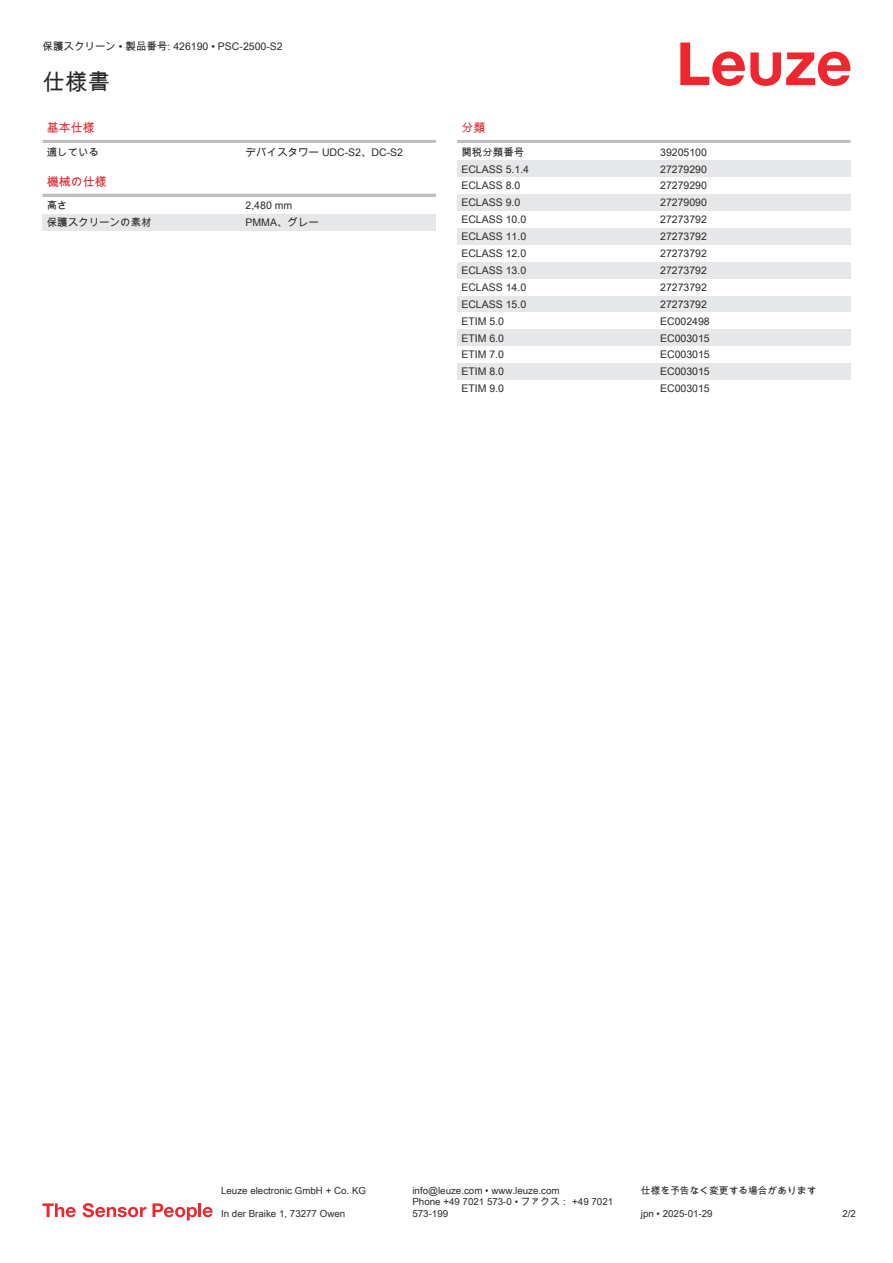
<style>
.page{position:relative;width:893px;height:1263px;background:#fff}
.page>*{position:absolute;margin:0;border:0;box-sizing:border-box;transform-origin:0 0}
.t1{font:22.5px "Arial Unicode MS";color:#2b292a}
.t2{font:12px "Arial Unicode MS";color:#db2a30}
.t3{font:10.5px "Arial Unicode MS";color:#2b292a}
.t4{font:9.75px/11.7px "Arial Unicode MS";color:#2b292a}
</style>
<div class="page">
<svg style="left:680px;top:43px;width:170px;height:43px"></svg>
<hr style="left:43px;top:140px;width:393px;height:3px;background:#bdbfc1">
<hr style="left:43px;top:194px;width:393px;height:3px;background:#bdbfc1">
<div style="left:43px;top:214px;width:199px;height:17px;background:#e6e7e9"></div>
<div style="left:242px;top:214px;width:194px;height:17px;background:#e6e7e9"></div>
<hr style="left:457px;top:140px;width:393px;height:3px;background:#bdbfc1">
<div style="left:457px;top:160px;width:200px;height:17px;background:#e6e7e9"></div>
<div style="left:657px;top:160px;width:193px;height:17px;background:#e6e7e9"></div>
<div style="left:457px;top:194px;width:200px;height:17px;background:#e6e7e9"></div>
<div style="left:657px;top:194px;width:193px;height:17px;background:#e6e7e9"></div>
<div style="left:457px;top:228px;width:200px;height:17px;background:#e6e7e9"></div>
<div style="left:657px;top:228px;width:193px;height:17px;background:#e6e7e9"></div>
<div style="left:457px;top:262px;width:200px;height:17px;background:#e6e7e9"></div>
<div style="left:657px;top:262px;width:193px;height:17px;background:#e6e7e9"></div>
<div style="left:457px;top:296px;width:200px;height:16px;background:#e6e7e9"></div>
<div style="left:657px;top:296px;width:193px;height:16px;background:#e6e7e9"></div>
<div style="left:457px;top:329px;width:200px;height:17px;background:#e6e7e9"></div>
<div style="left:657px;top:329px;width:193px;height:17px;background:#e6e7e9"></div>
<div style="left:457px;top:363px;width:200px;height:17px;background:#e6e7e9"></div>
<div style="left:657px;top:363px;width:193px;height:17px;background:#e6e7e9"></div>
<svg style="left:43px;top:1203px;width:33px;height:14px"></svg>
<svg style="left:83px;top:1203px;width:63px;height:14px"></svg>
<svg style="left:153px;top:1203px;width:44px;height:17px"></svg>
<hr style="left:198px;top:1203px;width:3px;height:14px;background:#ed272d">
<svg style="left:203px;top:1207px;width:10px;height:10px"></svg>
<p class="t3" style="left:43px;top:39px;width:242px">保護スクリーン • 製品番号: 426190 • PSC-2500-S2</p>
<h1 class="t1" style="left:43px;top:66px;width:69px">仕様書</h1>
<p class="t2" style="left:47px;top:119px;width:49px">基本仕様</p>
<p class="t3" style="left:47px;top:144px;width:54px">適している</p>
<p class="t3" style="left:246px;top:144px;width:159px">デバイスタワー UDC-S2、DC-S2</p>
<p class="t2" style="left:47px;top:173px;width:61px">機械の仕様</p>
<p class="t3" style="left:47px;top:198px;width:22px">高さ</p>
<p class="t3" style="left:246px;top:198px;width:48px">2,480 mm</p>
<p class="t3" style="left:47px;top:215px;width:106px">保護スクリーンの素材</p>
<p class="t3" style="left:246px;top:215px;width:75px">PMMA、グレー</p>
<p class="t2" style="left:461px;top:119px;width:25px">分類</p>
<p class="t3" style="left:461px;top:144px;width:64px">関税分類番号</p>
<p class="t3" style="left:660px;top:144px;width:48px">39205100</p>
<p class="t3" style="left:461px;top:161px;width:69px">ECLASS 5.1.4</p>
<p class="t3" style="left:660px;top:161px;width:48px">27279290</p>
<p class="t3" style="left:461px;top:178px;width:60px">ECLASS 8.0</p>
<p class="t3" style="left:660px;top:178px;width:48px">27279290</p>
<p class="t3" style="left:461px;top:195px;width:60px">ECLASS 9.0</p>
<p class="t3" style="left:660px;top:195px;width:48px">27279090</p>
<p class="t3" style="left:461px;top:212px;width:66px">ECLASS 10.0</p>
<p class="t3" style="left:660px;top:212px;width:48px">27273792</p>
<p class="t3" style="left:461px;top:229px;width:66px">ECLASS 11.0</p>
<p class="t3" style="left:660px;top:229px;width:48px">27273792</p>
<p class="t3" style="left:461px;top:246px;width:66px">ECLASS 12.0</p>
<p class="t3" style="left:660px;top:246px;width:48px">27273792</p>
<p class="t3" style="left:461px;top:263px;width:66px">ECLASS 13.0</p>
<p class="t3" style="left:660px;top:263px;width:48px">27273792</p>
<p class="t3" style="left:461px;top:280px;width:66px">ECLASS 14.0</p>
<p class="t3" style="left:660px;top:280px;width:48px">27273792</p>
<p class="t3" style="left:461px;top:296px;width:66px">ECLASS 15.0</p>
<p class="t3" style="left:660px;top:296px;width:48px">27273792</p>
<p class="t3" style="left:461px;top:313px;width:44px">ETIM 5.0</p>
<p class="t3" style="left:660px;top:313px;width:51px">EC002498</p>
<p class="t3" style="left:461px;top:330px;width:44px">ETIM 6.0</p>
<p class="t3" style="left:660px;top:330px;width:51px">EC003015</p>
<p class="t3" style="left:461px;top:347px;width:44px">ETIM 7.0</p>
<p class="t3" style="left:660px;top:347px;width:51px">EC003015</p>
<p class="t3" style="left:461px;top:364px;width:44px">ETIM 8.0</p>
<p class="t3" style="left:660px;top:364px;width:51px">EC003015</p>
<p class="t3" style="left:461px;top:381px;width:44px">ETIM 9.0</p>
<p class="t3" style="left:660px;top:381px;width:51px">EC003015</p>
<p class="t4" style="left:221px;top:1184px;width:146px">Leuze electronic GmbH + Co. KG</p>
<p class="t4" style="left:412px;top:1184px;width:149px">info@leuze.com • www.leuze.com</p>
<p class="t4" style="left:641px;top:1184px;width:177px">仕様を予告なく変更する場合があります</p>
<p class="t4" style="left:221px;top:1207px;width:126px">In der Braike 1, 73277 Owen</p>
<p class="t4" style="left:412px;top:1196px;width:202px">Phone +49 7021 573-0 • ファクス： +49 7021<br>573-199</p>
<p class="t4" style="left:641px;top:1207px;width:73px">jpn • 2025-01-29</p>
<p class="t4" style="left:842px;top:1207px;width:15px">2/2</p>
</div>
